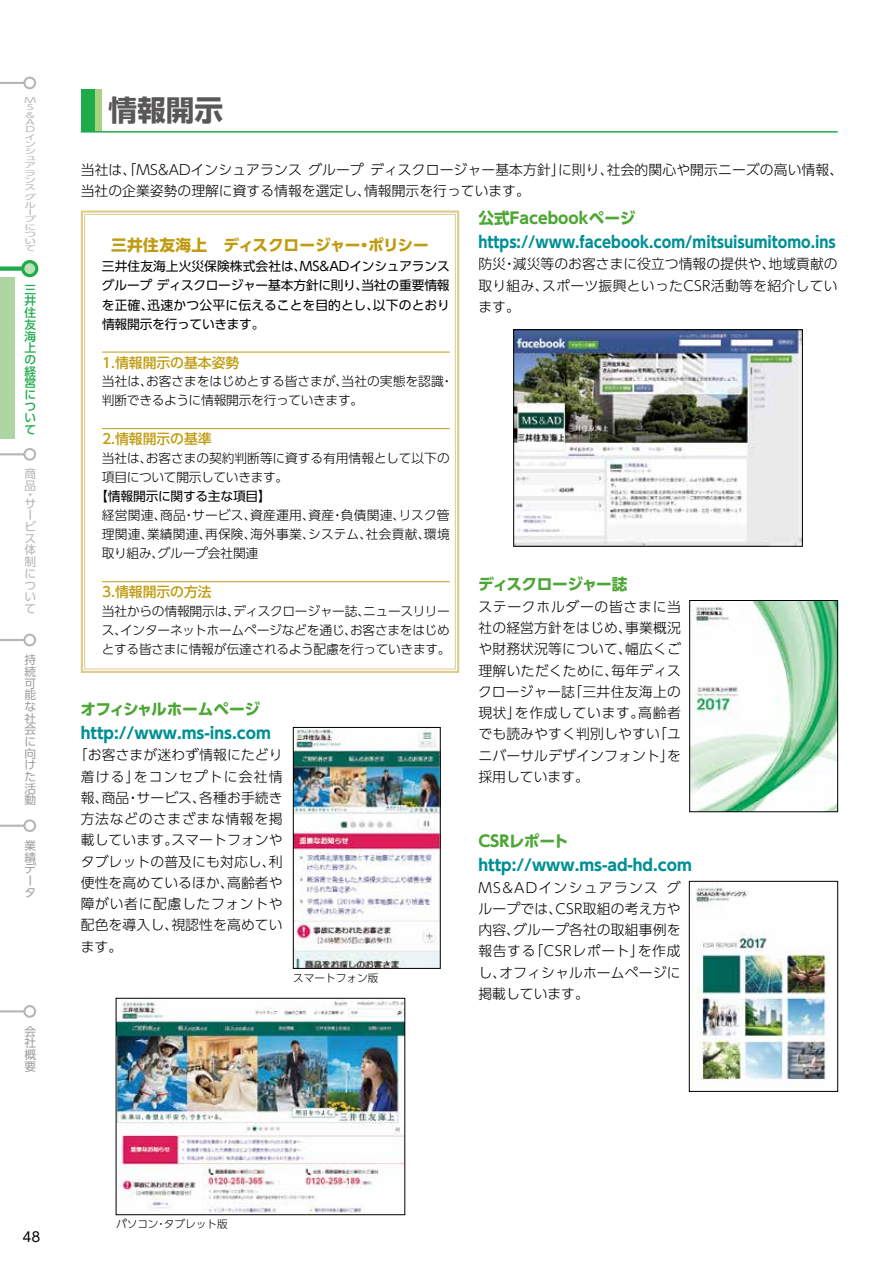
<style>
.page{position:relative;width:893px;height:1263px;background:#fff}
.page>*{position:absolute;margin:0;border:0;box-sizing:border-box;transform-origin:0 0}
.t1{font:700 28.65px "UD Shin Go Pro";color:#595757}
.t2{font:700 15.75px "UD Shin Go Pro";color:#009094}
.t3{font:700 15.75px "UD Shin Go Pro";color:#009094;scale:.93 1}
.t4{font:700 15.75px "UD Shin Go Pro";letter-spacing:-.01em;color:#4da635}
.t5{font:700 15.75px "UD Shin Go Pro";letter-spacing:-.005em;color:#c09b0f}
.t6{font:700 15.75px "UD Shin Go Pro";letter-spacing:-.035em;color:#4da635}
.t7{font:300 13.8px/21.3px "UD Shin Go Pro";letter-spacing:.01em;color:#000;text-align:justify}
.t8{font:500 13.8px "UD Shin Go Pro";color:#c09b0f}
.t9{font:13.5px "UD Shin Go Pro";color:#000}
.t10{font:300 12.75px/19.2px "UD Shin Go Pro";letter-spacing:-.015em;color:#000}
.t11{font:12.75px/19.2px "UD Shin Go Pro";letter-spacing:-.01em;color:#000;text-align:justify}
.t12{font:11.7px/11.7px "UD Shin Go Pro";color:#9fa0a0;text-align:justify}
.t13{font:500 11.7px/11.7px "UD Shin Go Pro";color:#1eac4b;text-align:justify}
.t14{font:11.7px/11.7px "UD Shin Go Pro";color:#b5b6b6}
.t15{font:300 10.65px "UD Shin Go Pro";color:#000}
.t16{font:7.65px/7.2px "UD Shin Go Pro";color:#b5b6b6;text-align:center;scale:1.54 1}
</style>
<div class="page">
<svg style="left:80px;top:210px;width:380px;height:463px"></svg>
<hr style="left:102px;top:352px;width:348px;height:1px;background:#c09b0f">
<hr style="left:102px;top:428px;width:348px;height:1px;background:#c09b0f">
<hr style="left:102px;top:581px;width:348px;height:1px;background:#c09b0f">
<img style="left:515px;top:332px;width:286px;height:212px">
<div style="left:513px;top:330px;width:290px;height:216px;border:1px solid #000"></div>
<img style="left:295px;top:729px;width:143px;height:238px">
<div style="left:293px;top:727px;width:147px;height:242px;border:1px solid #000"></div>
<img style="left:691px;top:602px;width:145px;height:208px">
<div style="left:689px;top:600px;width:149px;height:212px;border:1px solid #000"></div>
<img style="left:691px;top:883px;width:136px;height:199px">
<div style="left:689px;top:881px;width:149px;height:210px;border:1px solid #000"></div>
<img style="left:118px;top:1000px;width:285px;height:213px">
<div style="left:116px;top:998px;width:289px;height:217px;border:1px solid #000"></div>
<div style="left:81px;top:89px;width:15px;height:43px;background:#1eac4b"></div>
<div style="left:96px;top:89px;width:6px;height:43px;background:#a8d182"></div>
<hr style="left:81px;top:131px;width:757px;height:2px;background:#1eac4b">
<div style="left:0;top:277px;width:15px;height:162px;background:#add6a2"></div>
<hr style="left:0;top:82px;width:28px;height:2px;background:#b5b6b6">
<div style="left:24px;top:78px;width:11px;height:10px;background:#fff;border-radius:50%"></div>
<div style="left:23px;top:77px;width:13px;height:12px;border:2px solid #b5b6b6;border-radius:50%"></div>
<div style="left:0;top:266px;width:28px;height:5px;background:#1eac4b"></div>
<div style="left:23px;top:262px;width:14px;height:14px;background:#bfdfb6;border-radius:50%"></div>
<div style="left:21px;top:260px;width:17px;height:17px;border:3px solid #1eac4b;border-radius:50%"></div>
<hr style="left:0;top:453px;width:28px;height:2px;background:#b5b6b6">
<svg style="left:23px;top:448px;width:13px;height:13px"></svg>
<hr style="left:0;top:639px;width:28px;height:2px;background:#b5b6b6">
<div style="left:24px;top:635px;width:11px;height:10px;background:#fff;border-radius:50%"></div>
<div style="left:23px;top:634px;width:13px;height:12px;border:2px solid #b5b6b6;border-radius:50%"></div>
<hr style="left:0;top:825px;width:28px;height:2px;background:#b5b6b6">
<div style="left:24px;top:820px;width:11px;height:11px;background:#fff;border-radius:50%"></div>
<div style="left:23px;top:819px;width:13px;height:13px;border:2px solid #b5b6b6;border-radius:50%"></div>
<hr style="left:0;top:1010px;width:28px;height:2px;background:#b5b6b6">
<svg style="left:23px;top:1005px;width:13px;height:13px"></svg>
<p class="t16" style="left:24px;top:96px;width:9px">M<br>S &amp;<br>A<br>Dインシュアランス</p>
<p class="t16" style="left:24px;top:193px;width:9px;text-align:left">グループについて</p>
<p class="t13" style="left:24px;top:283px;width:13px">三井住友海上の経営について</p>
<p class="t14" style="left:24px;top:468px;width:13px">商品</p>
<p class="t14" style="left:24px;top:490px;width:13px;line-height:8.7px">・サ</p>
<p class="t14" style="left:24px;top:509px;width:13px">ービス体制について</p>
<p class="t12" style="left:24px;top:653px;width:13px">持続可能な社会に向けた活動</p>
<p class="t12" style="left:24px;top:839px;width:13px;text-align:left">業績データ</p>
<p class="t12" style="left:24px;top:1025px;width:13px">会社概要</p>
<h1 class="t1" style="left:108px;top:87px;width:116px">情報開示</h1>
<p class="t7" style="left:81px;top:158px;width:764px">当社は、「MS&amp;ADインシュアランス グループ ディスクロージャー基本方針」に則り、社会的関心や開示ニーズの高い情報、当社の企業姿勢の理解に資する情報を選定し、情報開示を行っています。</p>
<p class="t5" style="left:111px;top:232px;width:319px">三井住友海上　ディスクロージャー・ポリシー</p>
<p class="t11" style="left:102px;top:256px;width:350px">三井住友海上火災保険株式会社は、MS&amp;ADインシュアランスグループ ディスクロージャー基本方針に則り、当社の重要情報を正確、迅速かつ公平に伝えることを目的とし、以下のとおり情報開示を行っていきます。</p>
<p class="t8" style="left:102px;top:351px;width:139px">1.情報開示の基本姿勢</p>
<p class="t10" style="left:102px;top:371px;width:353px">当社は、お客さまをはじめとする皆さまが、当社の実態を認識・判断できるように情報開示を行っていきます。</p>
<p class="t8" style="left:102px;top:428px;width:111px">2.情報開示の基準</p>
<p class="t10" style="left:102px;top:448px;width:349px">当社は、お客さまの契約判断等に資する有用情報として以下の項目について開示していきます。</p>
<p class="t11" style="left:95px;top:486px;width:177px">【情報開示に関する主な項目】</p>
<p class="t10" style="left:102px;top:505px;width:349px;text-align:justify">経営関連、商品・サービス、資産運用、資産・負債関連、リスク管理関連、業績関連、再保険、海外事業、システム、社会貢献、環境取り組み、グループ会社関連</p>
<p class="t8" style="left:102px;top:581px;width:111px">3.情報開示の方法</p>
<p class="t10" style="left:102px;top:601px;width:350px;text-align:justify">当社からの情報開示は、ディスクロージャー誌、ニュースリリース、インターネットホームページなどを通じ、お客さまをはじめとする皆さまに情報が伝達されるよう配慮を行っていきます。</p>
<p class="t4" style="left:80px;top:696px;width:181px">オフィシャルホームページ</p>
<p class="t2" style="left:81px;top:720px;width:192px">http://www.ms-ins.com</p>
<p class="t7" style="left:81px;top:744px;width:203px;text-indent:-7px">「お客さまが迷わず情報にたどり着ける」をコンセプトに会社情報、商品・サービス、各種お手続き方法などのさまざまな情報を掲載しています。スマートフォンやタブレットの普及にも対応し、利便性を高めているほか、高齢者や障がい者に配慮したフォントや配色を導入し、視認性を高めています。</p>
<p class="t15" style="left:293px;top:969px;width:87px">スマートフォン版</p>
<p class="t4" style="left:478px;top:205px;width:159px">公式Facebookページ</p>
<p class="t3" style="left:478px;top:229px;width:386px">https://www.facebook.com/mitsuisumitomo.ins</p>
<p class="t7" style="left:478px;top:253px;width:361px">防災・減災等のお客さまに役立つ情報の提供や、地域貢献の取り組み、スポーツ振興といったCSR活動等を紹介しています。</p>
<p class="t6" style="left:478px;top:571px;width:151px">ディスクロージャー誌</p>
<p class="t7" style="left:478px;top:595px;width:204px">ステークホルダーの皆さまに当社の経営方針をはじめ、事業概況や財務状況等について、幅広くご理解いただくために、毎年ディスクロージャー誌「三井住友海上の現状」を作成しています。高齢者でも読みやすく判別しやすい「ユニバーサルデザインフォント」を採用しています。</p>
<p class="t4" style="left:478px;top:828px;width:92px">CSRレポート</p>
<p class="t2" style="left:478px;top:852px;width:215px">http://www.ms-ad-hd.com</p>
<p class="t7" style="left:478px;top:876px;width:204px">MS&amp;ADインシュアランス グループでは、CSR取組の考え方や内容、グループ各社の取組事例を報告する「CSRレポート」を作成し、オフィシャルホームページに掲載しています。</p>
<p class="t9" style="left:23px;top:1226px;width:19px">48</p>
<p class="t15" style="left:116px;top:1216px;width:113px">パソコン・タブレット版</p>
</div>
